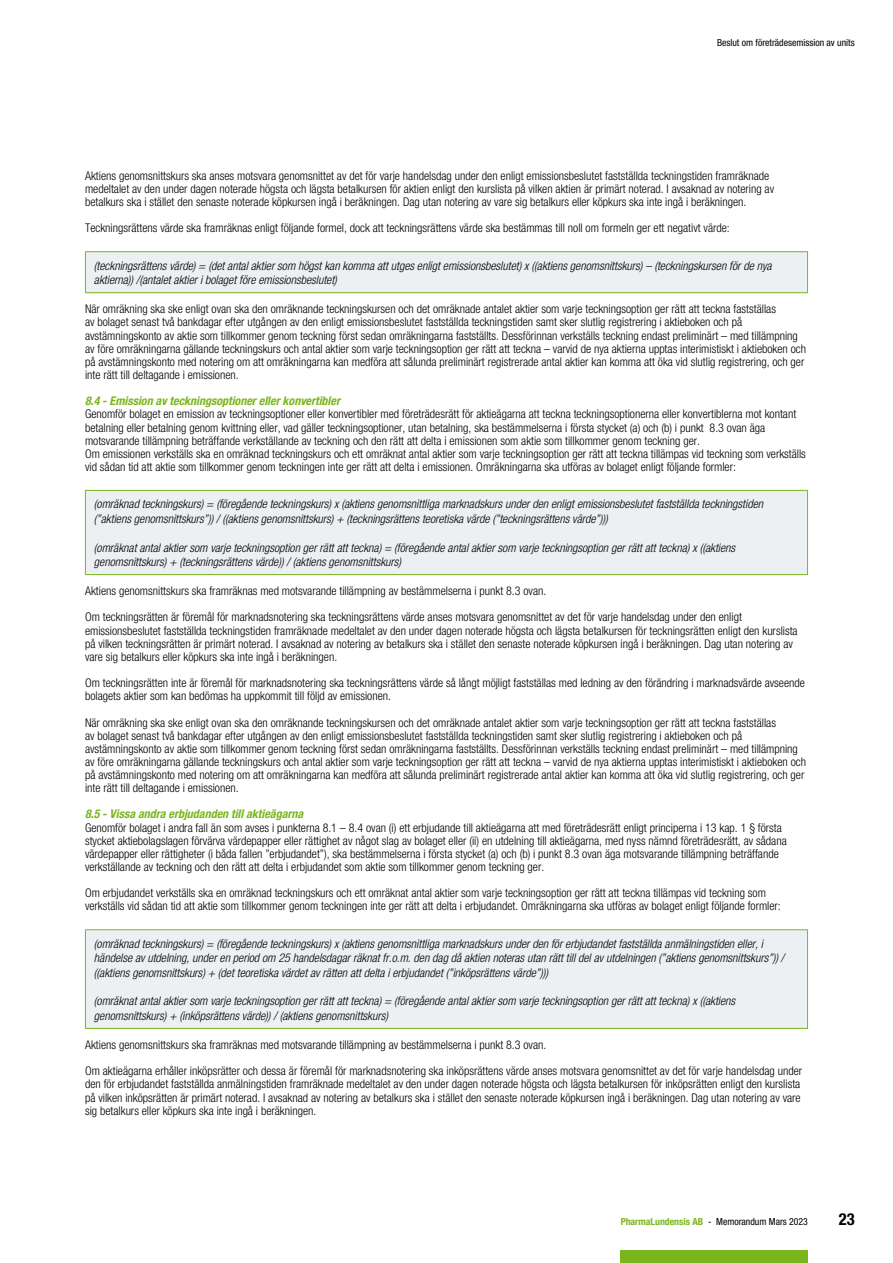
<style>
.page{position:relative;width:893px;height:1263px;background:#fff}
.page>*{position:absolute;margin:0;border:0;box-sizing:border-box;transform-origin:0 0}
.t1{font:700 condensed 16.5px "Helvetica Neue";color:#000}
.t2{font:300 condensed 12px/13.2px "Helvetica Neue";color:#000}
.t3{font:italic 300 condensed 12px/14.4px "Helvetica Neue";color:#000}
.t4{font:italic 700 condensed 12px "Helvetica Neue";color:#7ab51d}
.t5{font:condensed 9.75px "Helvetica Neue";color:#000}
.s1{font-weight:700;color:#7ab51d}
</style>
<div class="page">
<div style="left:621px;top:1250px;width:187px;height:13px;background:#7ab51d"></div>
<div style="left:85px;top:252px;width:722px;height:41px;background:#ecf0f2"></div>
<hr style="left:85px;top:251px;width:723px;height:1px;background:#7ab51d">
<hr style="left:85px;top:252px;width:1px;height:40px;background:#7ab51d">
<hr style="left:807px;top:252px;width:1px;height:40px;background:#7ab51d">
<hr style="left:85px;top:292px;width:723px;height:1px;background:#7ab51d">
<div style="left:85px;top:490px;width:722px;height:85px;background:#ecf0f2"></div>
<hr style="left:85px;top:490px;width:723px;height:1px;background:#7ab51d">
<hr style="left:85px;top:491px;width:1px;height:83px;background:#7ab51d">
<hr style="left:807px;top:491px;width:1px;height:83px;background:#7ab51d">
<hr style="left:85px;top:574px;width:723px;height:1px;background:#7ab51d">
<div style="left:85px;top:930px;width:722px;height:98px;background:#ecf0f2"></div>
<hr style="left:85px;top:929px;width:723px;height:1px;background:#7ab51d">
<hr style="left:85px;top:930px;width:1px;height:98px;background:#7ab51d">
<hr style="left:807px;top:930px;width:1px;height:98px;background:#7ab51d">
<hr style="left:85px;top:1028px;width:723px;height:1px;background:#7ab51d">
<p class="t5" style="left:717px;top:37px;width:139px">Beslut om företrädesemission av units</p>
<p class="t2" style="left:85px;top:169px;width:691px">Aktiens genomsnittskurs ska anses motsvara genomsnittet av det för varje handelsdag under den enligt emissionsbeslutet fastställda teckningstiden framräknade medeltalet av den under dagen noterade högsta och lägsta betalkursen för aktien enligt den kurslista på vilken aktien är primärt noterad. I avsaknad av notering av betalkurs ska i stället den senaste noterade köpkursen ingå i beräkningen. Dag utan notering av vare sig betalkurs eller köpkurs ska inte ingå i beräkningen.</p>
<p class="t2" style="left:85px;top:221px;width:646px">Teckningsrättens värde ska framräknas enligt följande formel, dock att teckningsrättens värde ska bestämmas till noll om formeln ger ett negativt värde:</p>
<p class="t3" style="left:94px;top:258px;width:679px">(teckningsrättens värde) = (det antal aktier som högst kan komma att utges enligt emissionsbeslutet) x ((aktiens genomsnittskurs) – (teckningskursen för de nya aktierna)) /(antalet aktier i bolaget före emissionsbeslutet)</p>
<p class="t2" style="left:85px;top:302px;width:722px">När omräkning ska ske enligt ovan ska den omräknande teckningskursen och det omräknade antalet aktier som varje teckningsoption ger rätt att teckna fastställas<br>av bolaget senast två bankdagar efter utgången av den enligt emissionsbeslutet fastställda teckningstiden samt sker slutlig registrering i aktieboken och på avstämningskonto av aktie som tillkommer genom teckning först sedan omräkningarna fastställts. Dessförinnan verkställs teckning endast preliminärt – med tillämpning av före omräkningarna gällande teckningskurs och antal aktier som varje teckningsoption ger rätt att teckna – varvid de nya aktierna upptas interimistiskt i aktieboken och på avstämningskonto med notering om att omräkningarna kan medföra att sålunda preliminärt registrerade antal aktier kan komma att öka vid slutlig registrering, och ger inte rätt till deltagande i emissionen.</p>
<p class="t4" style="left:85px;top:394px;width:257px">8.4 - Emission av teckningsoptioner eller konvertibler</p>
<p class="t2" style="left:85px;top:407px;width:722px">Genomför bolaget en emission av teckningsoptioner eller konvertibler med företrädesrätt för aktieägarna att teckna teckningsoptionerna eller konvertiblerna mot kontant betalning eller betalning genom kvittning eller, vad gäller teckningsoptioner, utan betalning, ska bestämmelserna i första stycket (a) och (b) i punkt 8.3 ovan äga motsvarande tillämpning beträffande verkställande av teckning och den rätt att delta i emissionen som aktie som tillkommer genom teckning ger.<br>Om emissionen verkställs ska en omräknad teckningskurs och ett omräknat antal aktier som varje teckningsoption ger rätt att teckna tillämpas vid teckning som verkställs vid sådan tid att aktie som tillkommer genom teckningen inte ger rätt att delta i emissionen. Omräkningarna ska utföras av bolaget enligt följande formler:</p>
<p class="t3" style="left:94px;top:497px;width:671px">(omräknad teckningskurs) = (föregående teckningskurs) x (aktiens genomsnittliga marknadskurs under den enligt emissionsbeslutet fastställda teckningstiden (”aktiens genomsnittskurs”)) / ((aktiens genomsnittskurs) + (teckningsrättens teoretiska värde (”teckningsrättens värde”)))</p>
<p class="t3" style="left:94px;top:540px;width:643px">(omräknat antal aktier som varje teckningsoption ger rätt att teckna) = (föregående antal aktier som varje teckningsoption ger rätt att teckna) x ((aktiens genomsnittskurs) + (teckningsrättens värde)) / (aktiens genomsnittskurs)</p>
<p class="t2" style="left:85px;top:578px;width:658px;line-height:26.2px">Aktiens genomsnittskurs ska framräknas med motsvarande tillämpning av bestämmelserna i punkt 8.3 ovan.<br>Om teckningsrätten är föremål för marknadsnotering ska teckningsrättens värde anses motsvara genomsnittet av det för varje handelsdag under den enligt</p>
<p class="t2" style="left:85px;top:624px;width:714px">emissionsbeslutet fastställda teckningstiden framräknade medeltalet av den under dagen noterade högsta och lägsta betalkursen för teckningsrätten enligt den kurslista på vilken teckningsrätten är primärt noterad. I avsaknad av notering av betalkurs ska i stället den senaste noterade köpkursen ingå i beräkningen. Dag utan notering av vare sig betalkurs eller köpkurs ska inte ingå i beräkningen.</p>
<p class="t2" style="left:85px;top:676px;width:721px">Om teckningsrätten inte är föremål för marknadsnotering ska teckningsrättens värde så långt möjligt fastställas med ledning av den förändring i marknadsvärde avseende bolagets aktier som kan bedömas ha uppkommit till följd av emissionen.</p>
<p class="t2" style="left:85px;top:715px;width:722px">När omräkning ska ske enligt ovan ska den omräknande teckningskursen och det omräknade antalet aktier som varje teckningsoption ger rätt att teckna fastställas<br>av bolaget senast två bankdagar efter utgången av den enligt emissionsbeslutet fastställda teckningstiden samt sker slutlig registrering i aktieboken och på avstämningskonto av aktie som tillkommer genom teckning först sedan omräkningarna fastställts. Dessförinnan verkställs teckning endast preliminärt – med tillämpning av före omräkningarna gällande teckningskurs och antal aktier som varje teckningsoption ger rätt att teckna – varvid de nya aktierna upptas interimistiskt i aktieboken och på avstämningskonto med notering om att omräkningarna kan medföra att sålunda preliminärt registrerade antal aktier kan komma att öka vid slutlig registrering, och ger inte rätt till deltagande i emissionen.</p>
<p class="t4" style="left:85px;top:807px;width:220px">8.5 - Vissa andra erbjudanden till aktieägarna</p>
<p class="t2" style="left:85px;top:821px;width:703px">Genomför bolaget i andra fall än som avses i punkterna 8.1 – 8.4 ovan (i) ett erbjudande till aktieägarna att med företrädesrätt enligt principerna i 13 kap. 1 § första stycket aktiebolagslagen förvärva värdepapper eller rättighet av något slag av bolaget eller (ii) en utdelning till aktieägarna, med nyss nämnd företrädesrätt, av sådana värdepapper eller rättigheter (i båda fallen ”erbjudandet”), ska bestämmelserna i första stycket (a) och (b) i punkt 8.3 ovan äga motsvarande tillämpning beträffande verkställande av teckning och den rätt att delta i erbjudandet som aktie som tillkommer genom teckning ger.</p>
<p class="t2" style="left:85px;top:886px;width:697px">Om erbjudandet verkställs ska en omräknad teckningskurs och ett omräknat antal aktier som varje teckningsoption ger rätt att teckna tillämpas vid teckning som verkställs vid sådan tid att aktie som tillkommer genom teckningen inte ger rätt att delta i erbjudandet. Omräkningarna ska utföras av bolaget enligt följande formler:</p>
<p class="t3" style="left:94px;top:936px;width:692px">(omräknad teckningskurs) = (föregående teckningskurs) x (aktiens genomsnittliga marknadskurs under den för erbjudandet fastställda anmälningstiden eller, i händelse av utdelning, under en period om 25 handelsdagar räknat fr.o.m. den dag då aktien noteras utan rätt till del av utdelningen (”aktiens genomsnittskurs”)) / ((aktiens genomsnittskurs) + (det teoretiska värdet av rätten att delta i erbjudandet (”inköpsrättens värde”)))</p>
<p class="t3" style="left:94px;top:994px;width:643px">(omräknat antal aktier som varje teckningsoption ger rätt att teckna) = (föregående antal aktier som varje teckningsoption ger rätt att teckna) x ((aktiens genomsnittskurs) + (inköpsrättens värde)) / (aktiens genomsnittskurs)</p>
<p class="t2" style="left:85px;top:1031px;width:718px;line-height:26.2px">Aktiens genomsnittskurs ska framräknas med motsvarande tillämpning av bestämmelserna i punkt 8.3 ovan.<br>Om aktieägarna erhåller inköpsrätter och dessa är föremål för marknadsnotering ska inköpsrättens värde anses motsvara genomsnittet av det för varje handelsdag under</p>
<p class="t2" style="left:85px;top:1077px;width:717px;text-align:justify">den för erbjudandet fastställda anmälningstiden framräknade medeltalet av den under dagen noterade högsta och lägsta betalkursen för inköpsrätten enligt den kurslista på vilken inköpsrätten är primärt noterad. I avsaknad av notering av betalkurs ska i stället den senaste noterade köpkursen ingå i beräkningen. Dag utan notering av vare sig betalkurs eller köpkurs ska inte ingå i beräkningen.</p>
<p class="t5" style="left:621px;top:1215px;width:189px"><span class="s1">PharmaLundensis AB</span> - Memorandum Mars 2023</p>
<h1 class="t1" style="left:839px;top:1209px;width:17px">23</h1>
</div>
